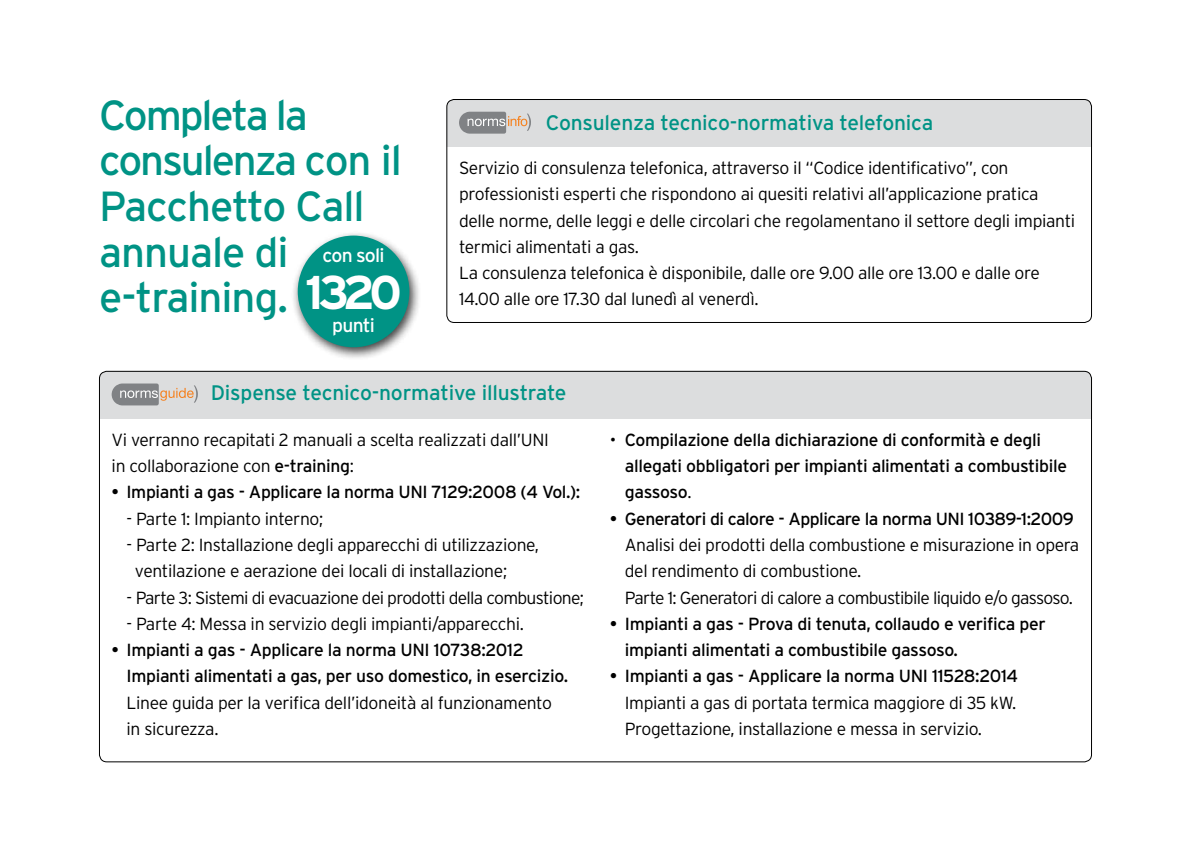
<style>
.page{position:relative;width:1191px;height:844px;background:#fff}
.page>*{position:absolute;margin:0;border:0;box-sizing:border-box;transform-origin:0 0}
.t1{font:42px/45.5px "Interstate OT";letter-spacing:-.04em;color:#009385}
.t2{font:21px "Interstate OT";letter-spacing:-.01em;color:#009385}
.t3{font:19.25px "Interstate OT";letter-spacing:-.04em;color:#fff}
.t4{font:300 17.5px/26.2px "Interstate OT";letter-spacing:-.02em;color:#000}
.t5{font:17.5px/26.2px "Interstate OT";letter-spacing:-.02em;color:#000}
.t6{font:300 17.5px "Interstate OT";letter-spacing:-.04em;color:#000}
.s1{font-weight:700;font-size:47.25px;color:#fff}
.s2{font-weight:400}
.s3{font-weight:300}
</style>
<div class="page">
<div style="left:447px;top:99px;width:644px;height:47px;background:#dcddde"></div>
<div style="left:446px;top:99px;width:645px;height:223px;border:1px solid #000;border-radius:7px"></div>
<div style="left:99px;top:371px;width:992px;height:47px;background:#dcddde"></div>
<svg style="left:459px;top:112px;width:72px;height:22px"></svg>
<svg style="left:112px;top:383px;width:86px;height:22px"></svg>
<div style="left:290px;top:230px;width:131px;height:130px;background:#000;opacity:.75"></div>
<div style="left:298px;top:235px;width:111px;height:112px;background:#009385;border-radius:50%"></div>
<h1 class="t1" style="left:99px;top:92px;width:304px">Completa la consulenza con il<br>Pacchetto Call annuale di e-training. <span class="s1">1320</span></h1>
<p class="t3" style="left:322px;top:244px;width:64px">con soli</p>
<p class="t3" style="left:332px;top:314px;width:44px">punti</p>
<p class="t2" style="left:546px;top:111px;width:389px">Consulenza tecnico-normativa telefonica</p>
<p class="t4" style="left:459px;top:155px;width:618px">Servizio di consulenza telefonica, attraverso il “Codice identificativo”, con professionisti esperti che rispondono ai quesiti relativi all’applicazione pratica delle norme, delle leggi e delle circolari che regolamentano il settore degli impianti termici alimentati a gas.<br>La consulenza telefonica è disponibile, dalle ore 9.00 alle ore 13.00 e dalle ore 14.00 alle ore 17.30 dal lunedì al venerdì.</p>
<p class="t2" style="left:211px;top:381px;width:357px">Dispense tecnico-normative illustrate</p>
<p class="t4" style="left:112px;top:426px;width:439px">Vi verranno recapitati 2 manuali a scelta realizzati dall’UNI in collaborazione con <span class="s2">e-training</span>:</p>
<p class="t5" style="left:112px;top:479px;width:470px">• Impianti a gas - Applicare la norma UNI 7129:2008 (4 Vol.):</p>
<p class="t4" style="left:126px;top:505px;width:198px">- Parte 1: Impianto interno;</p>
<p class="t4" style="left:135px;top:531px;width:406px;text-indent:-8px">- Parte 2: Installazione degli apparecchi di utilizzazione, ventilazione e aerazione dei locali di installazione;</p>
<p class="t6" style="left:126px;top:587px;width:459px">- Parte 3: Sistemi di evacuazione dei prodotti della combustione;</p>
<p class="t4" style="left:126px;top:610px;width:399px">- Parte 4: Messa in servizio degli impianti/apparecchi.</p>
<p class="t5" style="left:126px;top:636px;width:443px;text-indent:-15px">• Impianti a gas - Applicare la norma UNI 10738:2012<br>Impianti alimentati a gas, per uso domestico, in esercizio.</p>
<p class="t4" style="left:126px;top:689px;width:427px">Linee guida per la verifica dell’idoneità al funzionamento in sicurezza.</p>
<p class="t5" style="left:625px;top:426px;width:444px;text-indent:-15px"><span class="s3">•</span> Compilazione della dichiarazione di conformità e degli allegati obbligatori per impianti alimentati a combustibile gassoso<span class="s3">.</span></p>
<p class="t5" style="left:610px;top:505px;width:465px">• Generatori di calore - Applicare la norma UNI 10389-1:2009</p>
<p class="t4" style="left:625px;top:531px;width:456px">Analisi dei prodotti della combustione e misurazione in opera del rendimento di combustione.<br>Parte 1: Generatori di calore a combustibile liquido e/o gassoso.</p>
<p class="t5" style="left:625px;top:610px;width:422px;text-indent:-15px">• Impianti a gas - Prova di tenuta, collaudo e verifica per impianti alimentati a combustibile gassoso.</p>
<p class="t5" style="left:610px;top:662px;width:410px">• Impianti a gas - Applicare la norma UNI 11528:2014</p>
<p class="t4" style="left:625px;top:689px;width:393px">Impianti a gas di portata termica maggiore di 35 kW.<br>Progettazione, installazione e messa in servizio.</p>
</div>
